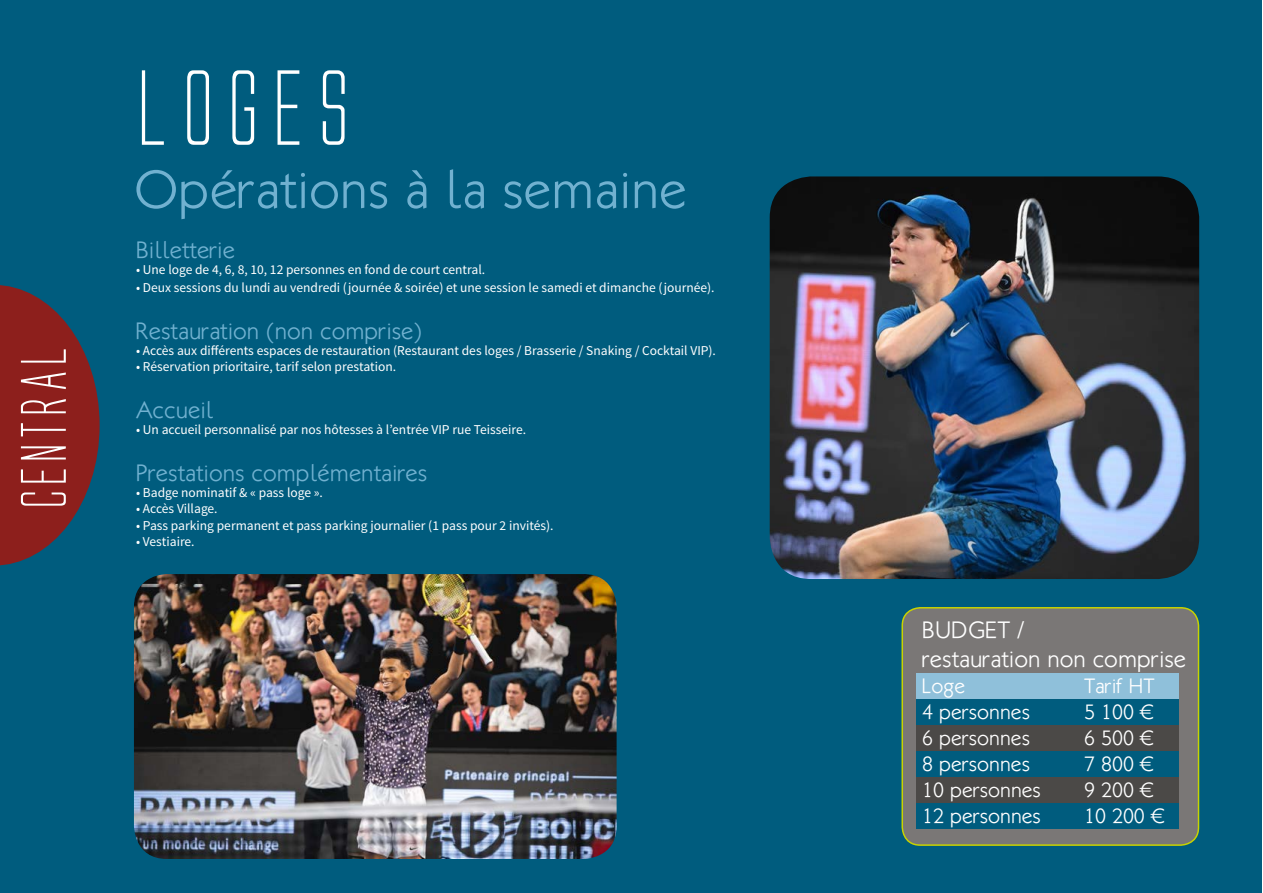
<style>
.page{position:relative;width:1263px;height:893px;background:#fff}
.page>*{position:absolute;margin:0;border:0;box-sizing:border-box;transform-origin:0 0}
.t1{font:99px "Alien League";color:#fff}
.t2{font:59.7px "Alien League";letter-spacing:-.07em;color:#fff}
.t3{font:300 54px "Klill";color:#71b1d0}
.t4{font:300 24px "Klill";color:#71b1d0}
.t5{font:300 24px/28.8px "Klill";color:#fff}
.t6{font:300 21px "Klill";color:#fff}
.t7{font:13.5px "Source Sans Pro";color:#fff}
</style>
<div class="page">
<div style="left:0;top:0;width:1262px;height:893px;background:#005c7e"></div>
<div style="left:902px;top:608px;width:296px;height:237px;background:#7a7776;border-radius:18px"></div>
<div style="left:901px;top:607px;width:298px;height:239px;border:2px solid #c8d300;border-radius:18px"></div>
<div style="left:917px;top:674px;width:262px;height:25px;background:#8fc0da"></div>
<div style="left:917px;top:700px;width:262px;height:25px;background:#005c7e"></div>
<div style="left:917px;top:726px;width:262px;height:25px;background:#4b4947"></div>
<div style="left:917px;top:752px;width:262px;height:25px;background:#005c7e"></div>
<div style="left:917px;top:778px;width:262px;height:25px;background:#4b4947"></div>
<div style="left:917px;top:804px;width:262px;height:25px;background:#005c7e"></div>
<svg style="left:0;top:285px;width:100px;height:281px"></svg>
<img style="left:134px;top:574px;width:483px;height:285px">
<img style="left:770px;top:176px;width:429px;height:403px">
<h2 class="t2" style="left:14px;top:510px;width:172px;rotate:-90deg">CENTRAL</h2>
<h1 class="t1" style="left:134px;top:58px;width:228px">LOGES</h1>
<h3 class="t3" style="left:134px;top:158px;width:554px">Opérations à la semaine</h3>
<h3 class="t4" style="left:136px;top:236px;width:100px">Billetterie</h3>
<p class="t7" style="left:136px;top:261px;width:351px">• Une loge de 4, 6, 8, 10, 12 personnes en fond de court central.</p>
<p class="t7" style="left:136px;top:279px;width:580px">• Deux sessions du lundi au vendredi (journée &amp; soirée) et une session le samedi et dimanche (journée).</p>
<h3 class="t4" style="left:136px;top:317px;width:288px">Restauration (non comprise)</h3>
<p class="t7" style="left:136px;top:342px;width:581px">• Accès aux différents espaces de restauration (Restaurant des loges / Brasserie / Snaking / Cocktail VIP).</p>
<p class="t7" style="left:136px;top:358px;width:262px">• Réservation prioritaire, tarif selon prestation.</p>
<h3 class="t4" style="left:136px;top:396px;width:79px">Accueil</h3>
<p class="t7" style="left:136px;top:421px;width:391px">• Un accueil personnalisé par nos hôtesses à l’entrée VIP rue Teisseire.</p>
<h3 class="t4" style="left:136px;top:459px;width:293px">Prestations complémentaires</h3>
<p class="t7" style="left:136px;top:484px;width:188px">• Badge nominatif &amp; « pass loge ».</p>
<p class="t7" style="left:136px;top:500px;width:83px">• Accès Village.</p>
<p class="t7" style="left:136px;top:517px;width:419px">• Pass parking permanent et pass parking journalier (1 pass pour 2 invités).</p>
<p class="t7" style="left:136px;top:533px;width:60px">• Vestiaire.</p>
<h3 class="t5" style="left:922px;top:615px;width:266px">BUDGET /<br>restauration non comprise</h3>
<h3 class="t6" style="left:922px;top:673px;width:45px">Loge</h3>
<h3 class="t6" style="left:1084px;top:673px;width:72px">Tarif HT</h3>
<h3 class="t6" style="left:922px;top:700px;width:109px">4 personnes</h3>
<h3 class="t6" style="left:1084px;top:700px;width:71px">5 100 €</h3>
<h3 class="t6" style="left:922px;top:726px;width:109px">6 personnes</h3>
<h3 class="t6" style="left:1084px;top:726px;width:71px">6 500 €</h3>
<h3 class="t6" style="left:922px;top:752px;width:109px">8 personnes</h3>
<h3 class="t6" style="left:1084px;top:752px;width:71px">7 800 €</h3>
<h3 class="t6" style="left:922px;top:778px;width:120px">10 personnes</h3>
<h3 class="t6" style="left:1084px;top:778px;width:71px">9 200 €</h3>
<h3 class="t6" style="left:922px;top:804px;width:120px">12 personnes</h3>
<h3 class="t6" style="left:1084px;top:804px;width:82px">10 200 €</h3>
</div>
